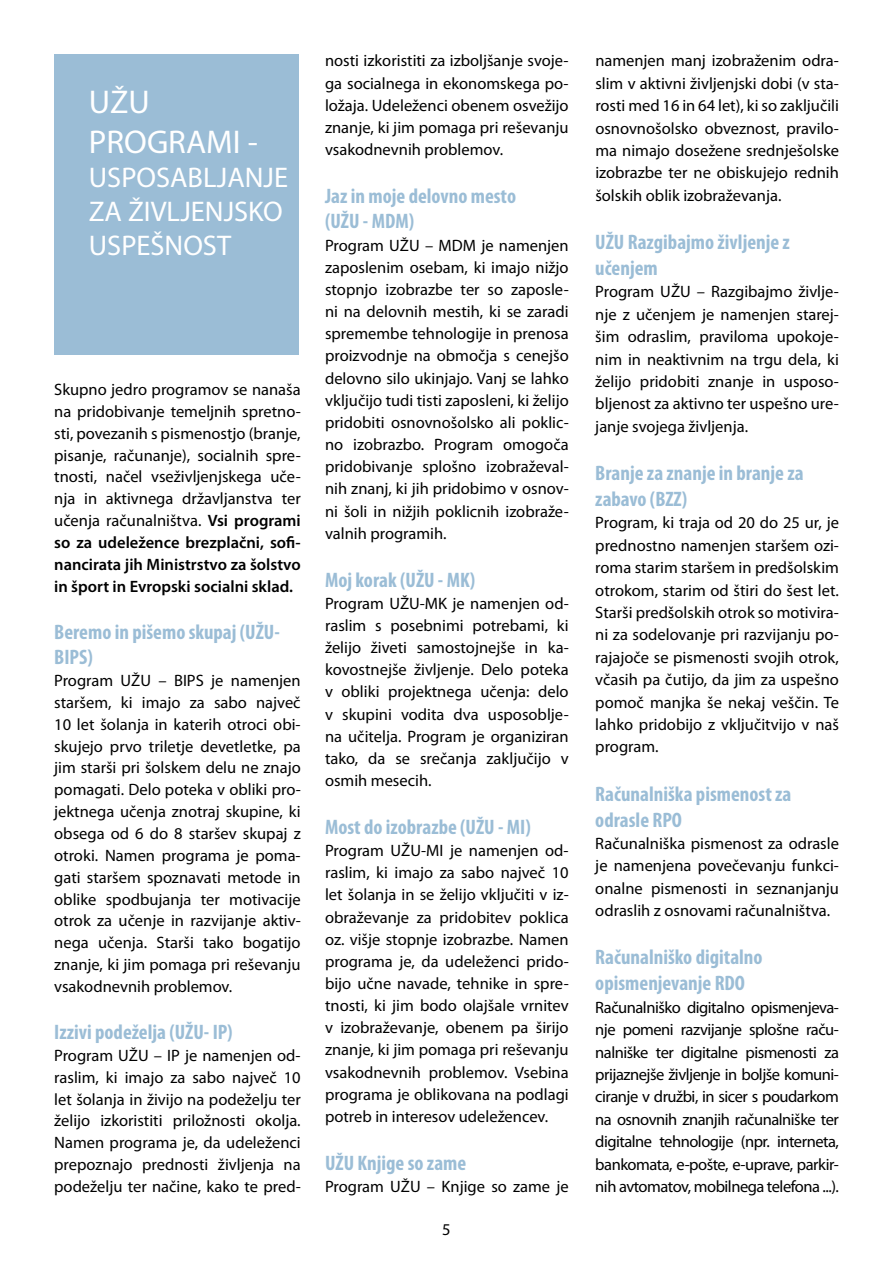
<style>
.page{position:relative;width:893px;height:1263px;background:#fff}
.page>*{position:absolute;margin:0;border:0;box-sizing:border-box;transform-origin:0 0}
.t1{font:33px/39.6px "Myriad Pro";color:#fff}
.t2{font:28.5px/34.2px "Myriad Pro";color:#fff}
.t3{font:700 condensed 21px/25.8px "Myriad Pro";color:#9bbdd6}
.t4{font:16.5px/22.2px "Myriad Pro";color:#000;text-align:justify}
.s1{font-weight:600}
</style>
<div class="page">
<div style="left:54px;top:54px;width:244px;height:300px;background:#9bbdd6"></div>
<h1 class="t1" style="left:89px;top:82px;width:170px">UŽU<br>PROGRAMI -</h1>
<h2 class="t2" style="left:89px;top:160px;width:201px">USPOSABLJANJE<br>ZA ŽIVLJENJSKO<br>USPEŠNOST</h2>
<p class="t4" style="left:54px;top:378px;width:248px">Skupno jedro programov se nanaša na pridobivanje temeljnih spretno&shy;sti, povezanih s pismenostjo (branje, pisanje, računanje), socialnih spre&shy;tnosti, načel vseživljenjskega uče&shy;nja in aktivnega državljanstva ter učenja računalništva. <span class="s1">Vsi programi so za udeležence brezplačni, sofi&shy;nancirata jih Ministrstvo za šolstvo in šport in Evropski socialni sklad.</span></p>
<p class="t3" style="left:54px;top:619px;width:227px;line-height:25.3px">Beremo in pišemo skupaj (UŽU-<br>BIPS)</p>
<p class="t4" style="left:54px;top:669px;width:248px">Program UŽU – BIPS je namenjen staršem, ki imajo za sabo največ 10 let šolanja in katerih otroci obi&shy;skujejo prvo triletje devetletke, pa jim starši pri šolskem delu ne znajo pomagati. Delo poteka v obliki pro&shy;jektnega učenja znotraj skupine, ki obsega od 6 do 8 staršev skupaj z otroki. Namen programa je poma&shy;gati staršem spoznavati metode in oblike spodbujanja ter motivacije otrok za učenje in razvijanje aktiv&shy;nega učenja. Starši tako bogatijo znanje, ki jim pomaga pri reševanju vsakodnevnih problemov.</p>
<p class="t3" style="left:54px;top:1019px;width:180px">Izzivi podeželja (UŽU- IP)</p>
<p class="t4" style="left:54px;top:1044px;width:248px">Program UŽU – IP je namenjen od&shy;raslim, ki imajo za sabo največ 10 let šolanja in živijo na podeželju ter želijo izkoristiti priložnosti okolja.<br>Namen programa je, da udeleženci prepoznajo prednosti življenja na podeželju ter načine, kako te pred-</p>
<p class="t4" style="left:325px;top:49px;width:245px">nosti izkoristiti za izboljšanje svoje&shy;ga socialnega in ekonomskega po&shy;ložaja. Udeleženci obenem osvežijo znanje, ki jim pomaga pri reševanju vsakodnevnih problemov.</p>
<p class="t3" style="left:325px;top:183px;width:193px">Jaz in moje delovno mesto (UŽU - MDM)</p>
<p class="t4" style="left:325px;top:234px;width:245px">Program UŽU – MDM je namenjen zaposlenim osebam, ki imajo nižjo stopnjo izobrazbe ter so zaposle&shy;ni na delovnih mestih, ki se zaradi spremembe tehnologije in prenosa proizvodnje na območja s cenejšo delovno silo ukinjajo. Vanj se lahko vključijo tudi tisti zaposleni, ki želijo pridobiti osnovnošolsko ali poklic&shy;no izobrazbo. Program omogoča pridobivanje splošno izobraževal&shy;nih znanj, ki jih pridobimo v osnov&shy;ni šoli in nižjih poklicnih izobraže&shy;valnih programih.</p>
<p class="t3" style="left:325px;top:566px;width:152px">Moj korak (UŽU - MK)</p>
<p class="t4" style="left:325px;top:592px;width:245px">Program UŽU-MK je namenjen od&shy;raslim s posebnimi potrebami, ki želijo živeti samostojnejše in ka&shy;kovostnejše življenje. Delo poteka v obliki projektnega učenja: delo v skupini vodita dva usposoblje&shy;na učitelja. Program je organiziran tako, da se srečanja zaključijo v osmih mesecih.</p>
<p class="t3" style="left:325px;top:813px;width:207px">Most do izobrazbe (UŽU - MI)</p>
<p class="t4" style="left:325px;top:839px;width:245px">Program UŽU-MI je namenjen od&shy;raslim, ki imajo za sabo največ 10 let šolanja in se želijo vključiti v iz&shy;obraževanje za pridobitev poklica oz. višje stopnje izobrazbe. Namen programa je, da udeleženci prido&shy;bijo učne navade, tehnike in spre&shy;tnosti, ki jim bodo olajšale vrnitev v izobraževanje, obenem pa širijo znanje, ki jim pomaga pri reševanju vsakodnevnih problemov. Vsebina programa je oblikovana na podlagi potreb in interesov udeležencev.</p>
<p class="t3" style="left:325px;top:1149px;width:143px">UŽU Knjige so zame</p>
<p class="t4" style="left:325px;top:1175px;width:245px">Program UŽU – Knjige so zame je</p>
<p class="t4" style="left:442px;top:1218px;width:10px">5</p>
<p class="t4" style="left:595px;top:49px;width:245px">namenjen manj izobraženim odra&shy;slim v aktivni življenjski dobi (v sta&shy;rosti med 16 in 64 let), ki so zaključili osnovnošolsko obveznost, pravilo&shy;ma nimajo dosežene srednješolske izobrazbe ter ne obiskujejo rednih šolskih oblik izobraževanja.</p>
<p class="t3" style="left:595px;top:229px;width:196px">UŽU Razgibajmo življenje z učenjem</p>
<p class="t4" style="left:595px;top:280px;width:245px">Program UŽU – Razgibajmo življe&shy;nje z učenjem je namenjen starej&shy;šim odraslim, praviloma upokoje&shy;nim in neaktivnim na trgu dela, ki želijo pridobiti znanje in usposo&shy;bljenost za aktivno ter uspešno ure&shy;janje svojega življenja.</p>
<p class="t3" style="left:595px;top:460px;width:210px">Branje za znanje in branje za zabavo (BZZ)</p>
<p class="t4" style="left:595px;top:511px;width:245px">Program, ki traja od 20 do 25 ur, je prednostno namenjen staršem ozi&shy;roma starim staršem in predšolskim otrokom, starim od štiri do šest let.<br>Starši predšolskih otrok so motivira&shy;ni za sodelovanje pri razvijanju po&shy;rajajoče se pismenosti svojih otrok, včasih pa čutijo, da jim za uspešno pomoč manjka še nekaj veščin. Te lahko pridobijo z vključitvijo v naš program.</p>
<p class="t3" style="left:595px;top:780px;width:198px">Računalniška pismenost za odrasle RPO</p>
<p class="t4" style="left:595px;top:832px;width:245px">Računalniška pismenost za odrasle je namenjena povečevanju funkci&shy;onalne pismenosti in seznanjanju odraslih z osnovami računalništva.</p>
<p class="t3" style="left:595px;top:944px;width:169px">Računalniško digitalno opismenjevanje RDO</p>
<p class="t4" style="left:595px;top:996px;width:245px">Računalniško digitalno opismenjeva&shy;nje pomeni razvijanje splošne raču&shy;nalniške ter digitalne pismenosti za prijaznejše življenje in boljše komuni&shy;ciranje v družbi, in sicer s poudarkom na osnovnih znanjih računalniške ter digitalne tehnologije (npr. interneta, bankomata, e-pošte, e-uprave, parkir&shy;nih avtomatov, mobilnega telefona ...).</p>
</div>
